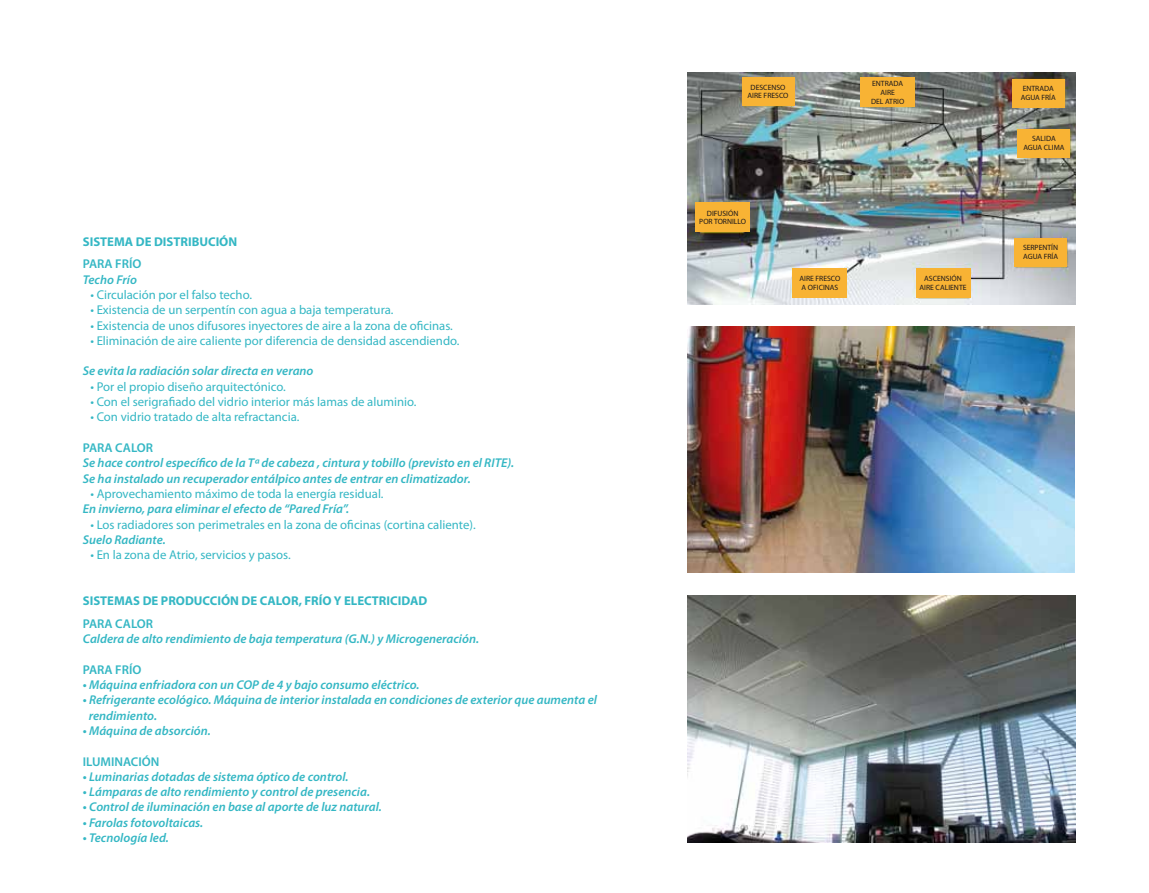
<style>
.page{position:relative;width:1149px;height:893px;background:#fff}
.page>*{position:absolute;margin:0;border:0;box-sizing:border-box;transform-origin:0 0}
.t1{font:italic 600 12.75px/15.3px "Myriad Pro";color:#34b7c4}
.t2{font:12.75px "Myriad Pro";color:#34b7c4}
.t3{font:700 12.75px "Myriad Pro";color:#34b7c4}
.t4{font:600 12.75px "Myriad Pro";color:#34b7c4}
.t5{font:7.65px/8.9px "Myriad Pro";color:#1a171c;text-align:center}
</style>
<div class="page">
<img style="left:687px;top:326px;width:387px;height:247px">
<img style="left:687px;top:596px;width:387px;height:246px">
<img style="left:687px;top:72px;width:387px;height:232px">
<div style="left:741px;top:78px;width:53px;height:28px;background:#f8b334"></div>
<div style="left:1011px;top:79px;width:53px;height:28px;background:#f8b334"></div>
<div style="left:1017px;top:129px;width:52px;height:28px;background:#f8b334"></div>
<div style="left:1014px;top:238px;width:52px;height:28px;background:#f8b334"></div>
<div style="left:860px;top:78px;width:54px;height:29px;background:#f8b334"></div>
<div style="left:915px;top:268px;width:54px;height:29px;background:#f8b334"></div>
<div style="left:792px;top:268px;width:54px;height:29px;background:#f8b334"></div>
<div style="left:695px;top:203px;width:54px;height:29px;background:#f8b334"></div>
<p class="t3" style="left:83px;top:233px;width:156px">SISTEMA DE DISTRIBUCIÓN</p>
<p class="t4" style="left:83px;top:256px;width:60px">PARA FRÍO</p>
<p class="t1" style="left:83px;top:271px;width:56px">Techo Frío</p>
<p class="t2" style="left:90px;top:287px;width:163px">• Circulación por el falso techo.</p>
<p class="t2" style="left:90px;top:302px;width:304px">• Existencia de un serpentín con agua a baja temperatura.</p>
<p class="t2" style="left:90px;top:317px;width:364px">• Existencia de unos difusores inyectores de aire a la zona de oficinas.</p>
<p class="t2" style="left:90px;top:333px;width:370px">• Eliminación de aire caliente por diferencia de densidad ascendiendo.</p>
<p class="t1" style="left:83px;top:363px;width:232px">Se evita la radiación solar directa en verano</p>
<p class="t2" style="left:90px;top:379px;width:197px">• Por el propio diseño arquitectónico.</p>
<p class="t2" style="left:90px;top:394px;width:327px">• Con el serigrafiado del vidrio interior más lamas de aluminio.</p>
<p class="t2" style="left:90px;top:409px;width:210px">• Con vidrio tratado de alta refractancia.</p>
<p class="t4" style="left:83px;top:440px;width:72px">PARA CALOR</p>
<p class="t1" style="left:83px;top:455px;width:433px">Se hace control específico de la Tª de cabeza , cintura y tobillo (previsto en el RITE).<br>Se ha instalado un recuperador entálpico antes de entrar en climatizador.</p>
<p class="t2" style="left:90px;top:486px;width:294px">• Aprovechamiento máximo de toda la energía residual.</p>
<p class="t1" style="left:83px;top:501px;width:268px">En invierno, para eliminar el efecto de “Pared Fría”.</p>
<p class="t2" style="left:90px;top:516px;width:386px">• Los radiadores son perimetrales en la zona de oficinas (cortina caliente).</p>
<p class="t1" style="left:83px;top:532px;width:84px">Suelo Radiante.</p>
<p class="t2" style="left:90px;top:547px;width:202px">• En la zona de Atrio, servicios y pasos.</p>
<p class="t3" style="left:83px;top:592px;width:346px">SISTEMAS DE PRODUCCIÓN DE CALOR, FRÍO Y ELECTRICIDAD</p>
<p class="t4" style="left:83px;top:615px;width:72px">PARA CALOR</p>
<p class="t1" style="left:83px;top:631px;width:397px">Caldera de alto rendimiento de baja temperatura (G.N.) y Microgeneración.</p>
<p class="t4" style="left:83px;top:661px;width:60px">PARA FRÍO</p>
<p class="t1" style="left:83px;top:677px;width:338px">• Máquina enfriadora con un COP de 4 y bajo consumo eléctrico.</p>
<p class="t1" style="left:89px;top:692px;width:509px;text-indent:-6px">• Refrigerante ecológico. Máquina de interior instalada en condiciones de exterior que aumenta el rendimiento.</p>
<p class="t1" style="left:83px;top:723px;width:129px">• Máquina de absorción.</p>
<p class="t4" style="left:83px;top:753px;width:78px">ILUMINACIÓN</p>
<p class="t1" style="left:83px;top:769px;width:267px">• Luminarias dotadas de sistema óptico de control.</p>
<p class="t1" style="left:83px;top:784px;width:288px">• Lámparas de alto rendimiento y control de presencia.</p>
<p class="t1" style="left:83px;top:799px;width:300px">• Control de iluminación en base al aporte de luz natural.</p>
<p class="t1" style="left:83px;top:814px;width:122px">• Farolas fotovoltaicas.</p>
<p class="t1" style="left:83px;top:830px;width:87px">• Tecnología led.</p>
<p class="t5" style="left:870px;top:79px;width:35px">ENTRADA<br>AIRE<br>DEL ATRIO</p>
<p class="t5" style="left:747px;top:82px;width:42px">DESCENSO<br>AIRE FRESCO</p>
<p class="t5" style="left:1020px;top:84px;width:36px;text-align:left">ENTRADA<br>AGUA FRÍA</p>
<p class="t5" style="left:1022px;top:134px;width:43px">SALIDA<br>AGUA CLIMA</p>
<p class="t5" style="left:699px;top:208px;width:48px">DIFUSIÓN<br>POR TORNILLO</p>
<p class="t5" style="left:799px;top:274px;width:42px;text-align:left">AIRE FRESCO<br>A OFICINAS</p>
<p class="t5" style="left:919px;top:274px;width:48px">ASCENSIÓN<br>AIRE CALIENTE</p>
<p class="t5" style="left:1022px;top:243px;width:37px;text-align:left">SERPENTÍN<br>AGUA FRÍA</p>
</div>
